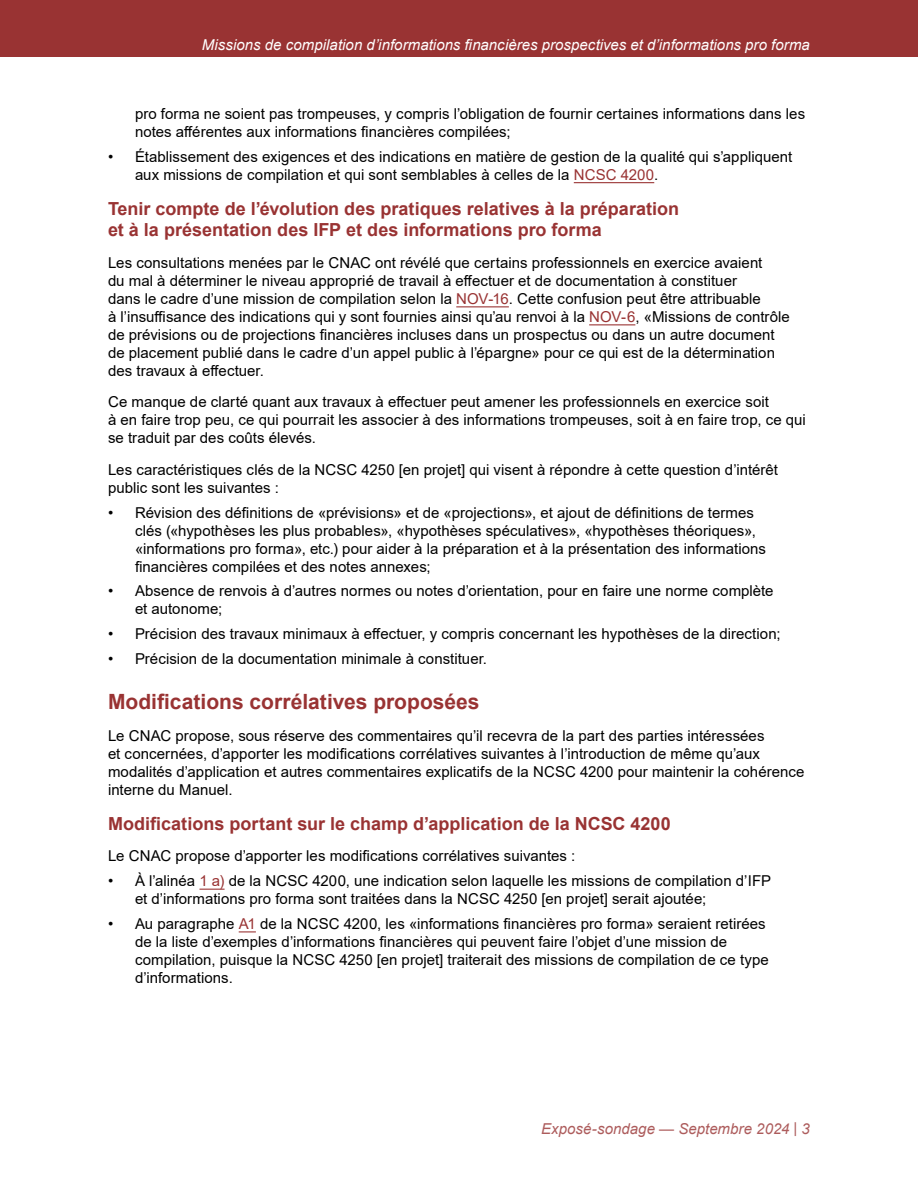
<style>
.page{position:relative;width:918px;height:1188px;background:#fff}
.page>*{position:absolute;margin:0;border:0;box-sizing:border-box;transform-origin:0 0}
.t1{font:700 21px "Arial";color:#933}
.t2{font:700 18px/21.6px "Arial";color:#933}
.t3{font:15px/18px "Arial";letter-spacing:.005em;color:#000}
.t4{font:italic 15px "Arial";color:#fff}
.t5{font:italic 15px "Arial";color:#ad5c5c}
.s1{color:#933}
</style>
<div class="page">
<div style="left:0;top:0;width:918px;height:57px;background:#933"></div>
<hr style="left:574px;top:182px;width:80px;height:1px;background:#933">
<hr style="left:456px;top:306px;width:53px;height:1px;background:#933">
<hr style="left:589px;top:324px;width:46px;height:1px;background:#933">
<svg style="left:199px;top:889px;width:26px;height:1px"></svg>
<svg style="left:239px;top:931px;width:17px;height:1px"></svg>
<p class="t4" style="left:202px;top:35px;width:610px">Missions de compilation d’informations financières prospectives et d’informations pro forma</p>
<p class="t3" style="left:135px;top:105px;width:672px">pro forma ne soient pas trompeuses, y compris l’obligation de fournir certaines informations dans les notes afférentes aux informations financières compilées;</p>
<p class="t3" style="left:135px;top:147px;width:659px;text-indent:-27px">• Établissement des exigences et des indications en matière de gestion de la qualité qui s’appliquent aux missions de compilation et qui sont semblables à celles de la <span class="s1">NCSC 4200</span>.</p>
<h4 class="t2" style="left:108px;top:198px;width:573px">Tenir compte de l’évolution des pratiques relatives à la préparation et à la présentation des IFP et des informations pro forma</h4>
<p class="t3" style="left:108px;top:254px;width:683px">Les consultations menées par le CNAC ont révélé que certains professionnels en exercice avaient<br>du mal à déterminer le niveau approprié de travail à effectuer et de documentation à constituer<br>dans le cadre d’une mission de compilation selon la <span class="s1">NOV-16</span>. Cette confusion peut être attribuable<br>à l’insuffisance des indications qui y sont fournies ainsi qu’au renvoi à la <span class="s1">NOV-6</span>, «Missions de contrôle de prévisions ou de projections financières incluses dans un prospectus ou dans un autre document de placement publié dans le cadre d’un appel public à l’épargne» pour ce qui est de la détermination des travaux à effectuer.</p>
<p class="t3" style="left:108px;top:393px;width:699px">Ce manque de clarté quant aux travaux à effectuer peut amener les professionnels en exercice soit<br>à en faire trop peu, ce qui pourrait les associer à des informations trompeuses, soit à en faire trop, ce qui se traduit par des coûts élevés.</p>
<p class="t3" style="left:108px;top:461px;width:671px">Les caractéristiques clés de la NCSC 4250 [en projet] qui visent à répondre à cette question d’intérêt public sont les suivantes :</p>
<p class="t3" style="left:135px;top:503px;width:633px;text-indent:-27px">• Révision des définitions de «prévisions» et de «projections», et ajout de définitions de termes clés («hypothèses les plus probables», «hypothèses spéculatives», «hypothèses théoriques», «informations pro forma», etc.) pour aider à la préparation et à la présentation des informations financières compilées et des notes annexes;</p>
<p class="t3" style="left:135px;top:582px;width:640px;text-indent:-27px">• Absence de renvois à d’autres normes ou notes d’orientation, pour en faire une norme complète et autonome;</p>
<p class="t3" style="left:108px;top:625px;width:674px">• Précision des travaux minimaux à effectuer, y compris concernant les hypothèses de la direction;</p>
<p class="t3" style="left:108px;top:650px;width:381px">• Précision de la documentation minimale à constituer.</p>
<h3 class="t1" style="left:108px;top:687px;width:373px">Modifications corrélatives proposées</h3>
<p class="t3" style="left:108px;top:726px;width:698px">Le CNAC propose, sous réserve des commentaires qu’il recevra de la part des parties intéressées<br>et concernées, d’apporter les modifications corrélatives suivantes à l’introduction de même qu’aux modalités d’application et autres commentaires explicatifs de la NCSC 4200 pour maintenir la cohérence interne du Manuel.</p>
<h4 class="t2" style="left:108px;top:813px;width:564px">Modifications portant sur le champ d’application de la NCSC 4200</h4>
<p class="t3" style="left:108px;top:847px;width:469px">Le CNAC propose d’apporter les modifications corrélatives suivantes :</p>
<p class="t3" style="left:135px;top:872px;width:638px;text-indent:-27px">• À l’alinéa <span class="s1">1 a)</span> de la NCSC 4200, une indication selon laquelle les missions de compilation d’IFP et d’informations pro forma sont traitées dans la NCSC 4250 [en projet] serait ajoutée;</p>
<p class="t3" style="left:135px;top:915px;width:636px;text-indent:-27px">• Au paragraphe <span class="s1">A1</span> de la NCSC 4200, les «informations financières pro forma» seraient retirées de la liste d’exemples d’informations financières qui peuvent faire l’objet d’une mission de compilation, puisque la NCSC 4250 [en projet] traiterait des missions de compilation de ce type d’informations.</p>
<p class="t5" style="left:541px;top:1119px;width:270px">Exposé-sondage — Septembre 2024 | 3</p>
</div>
